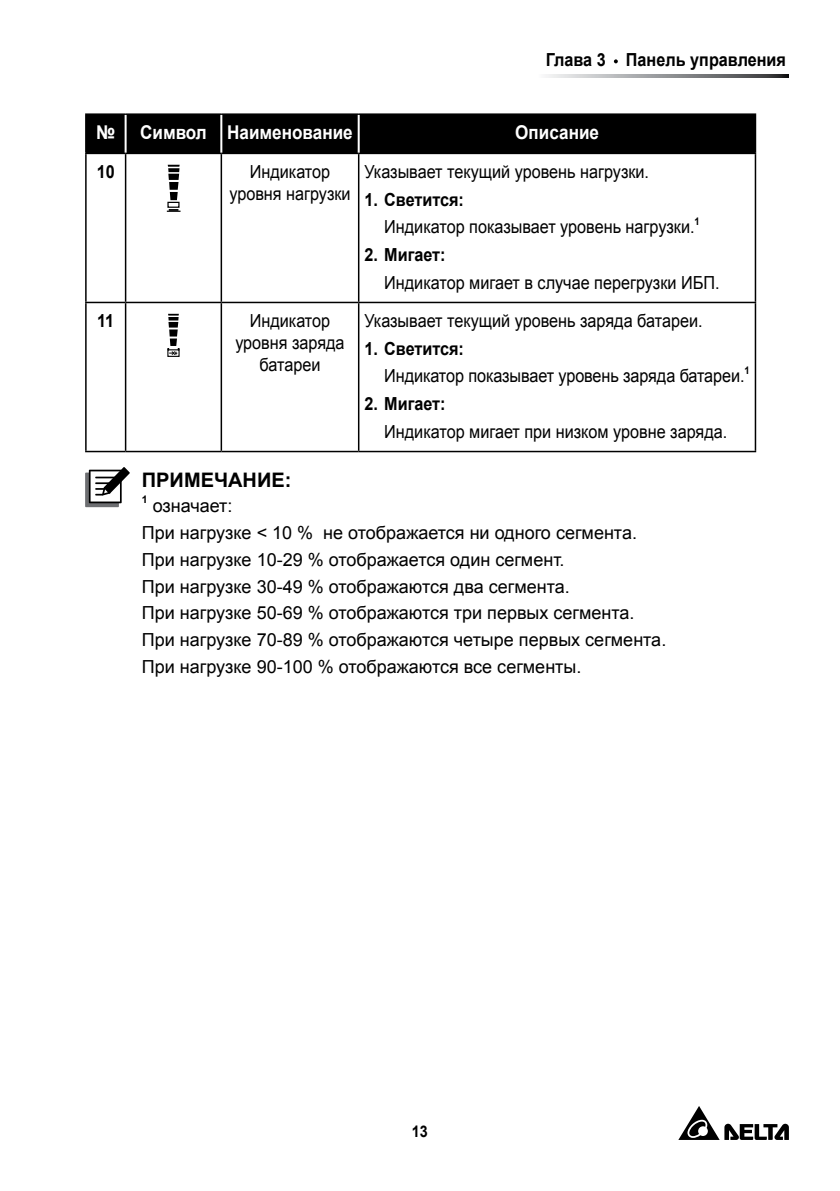
<style>
.page{position:relative;width:840px;height:1191px;background:#fff}
.page>*{position:absolute;margin:0;border:0;box-sizing:border-box;transform-origin:0 0}
.t1{font:700 20px "Arial";color:#000}
.t2{font:700 19px "Arial";color:#fff;scale:.9 1}
.t3{font:18px/26.8px "Arial";color:#000}
.t4{font:18px/22px "Arial";color:#000;text-align:center;scale:.9 1}
.t5{font:700 18px "Arial";color:#000;scale:.9 1}
.t6{font:700 16px "Arial";color:#000;scale:.9 1}
.t7{font:700 10.4px "Arial";color:#000;scale:.9 1}
.t8{font:700 10.4px "Arial";color:#000}
</style>
<div class="page">
<svg style="left:678px;top:1106px;width:110px;height:34px"></svg>
<svg style="left:613px;top:59px;width:4px;height:4px"></svg>
<div style="left:87px;top:115px;width:667px;height:38px;background:#000"></div>
<hr style="left:85px;top:154px;width:2px;height:148px;background:#000">
<hr style="left:125px;top:154px;width:1px;height:148px;background:#000">
<hr style="left:220px;top:154px;width:2px;height:148px;background:#000">
<hr style="left:358px;top:154px;width:1px;height:148px;background:#000">
<hr style="left:754px;top:154px;width:1px;height:148px;background:#000">
<hr style="left:85px;top:302px;width:40px;height:1px;background:#000">
<hr style="left:85px;top:303px;width:2px;height:148px;background:#000">
<hr style="left:125px;top:302px;width:96px;height:1px;background:#000">
<hr style="left:125px;top:303px;width:1px;height:148px;background:#000">
<hr style="left:221px;top:302px;width:137px;height:1px;background:#000">
<hr style="left:220px;top:303px;width:2px;height:148px;background:#000">
<hr style="left:358px;top:302px;width:397px;height:1px;background:#000">
<hr style="left:358px;top:303px;width:1px;height:148px;background:#000">
<hr style="left:754px;top:303px;width:1px;height:148px;background:#000">
<hr style="left:85px;top:451px;width:40px;height:1px;background:#000">
<hr style="left:125px;top:451px;width:96px;height:1px;background:#000">
<hr style="left:221px;top:451px;width:137px;height:1px;background:#000">
<hr style="left:358px;top:451px;width:397px;height:1px;background:#000">
<hr style="left:85px;top:113px;width:40px;height:2px;background:#000">
<hr style="left:85px;top:115px;width:2px;height:38px;background:#000">
<hr style="left:125px;top:113px;width:96px;height:2px;background:#000">
<hr style="left:221px;top:113px;width:137px;height:2px;background:#000">
<hr style="left:358px;top:113px;width:397px;height:2px;background:#000">
<hr style="left:754px;top:115px;width:1px;height:38px;background:#000">
<hr style="left:85px;top:153px;width:40px;height:1px;background:#000">
<hr style="left:125px;top:153px;width:96px;height:1px;background:#000">
<hr style="left:221px;top:153px;width:137px;height:1px;background:#000">
<hr style="left:358px;top:153px;width:397px;height:1px;background:#000">
<hr style="left:124px;top:115px;width:2px;height:38px;background:#fff">
<hr style="left:220px;top:115px;width:2px;height:38px;background:#fff">
<hr style="left:357px;top:115px;width:2px;height:38px;background:#fff">
<div style="left:167px;top:202px;width:12px;height:6px;border:1px solid #000"></div>
<svg style="left:167px;top:209px;width:13px;height:3px"></svg>
<svg style="left:168px;top:174px;width:11px;height:26px"></svg>
<svg style="left:168px;top:168px;width:11px;height:4px"></svg>
<svg style="left:168px;top:165px;width:11px;height:2px"></svg>
<div style="left:167px;top:349px;width:12px;height:8px;border:1px solid #000"></div>
<div style="left:168px;top:322px;width:10px;height:5px;background:#000"></div>
<svg style="left:168px;top:314px;width:11px;height:6px"></svg>
<svg style="left:167px;top:329px;width:12px;height:26px"></svg>
<div style="left:85px;top:472px;width:34px;height:35px;background:linear-gradient(to right,#6d6e71,#6d6e71)"></div>
<svg style="left:89px;top:467px;width:41px;height:36px"></svg>
<p class="t5" style="left:545px;top:48px;width:268px">Глава 3 Панель управления</p>
<p class="t2" style="left:96px;top:120px;width:23px">№</p>
<p class="t2" style="left:140px;top:120px;width:238px">Символ Наименование</p>
<p class="t2" style="left:515px;top:120px;width:95px">Описание</p>
<p class="t5" style="left:97px;top:160px;width:22px">10</p>
<p class="t4" style="left:229px;top:161px;width:136px">Индикатор уровня нагрузки</p>
<p class="t4" style="left:364px;top:161px;width:317px">Указывает текущий уровень нагрузки.</p>
<p class="t5" style="left:364px;top:187px;width:112px">1. Светится:</p>
<p class="t4" style="left:384px;top:216px;width:346px">Индикатор показывает уровень нагрузки.</p>
<p class="t7" style="left:694px;top:214px;width:7px">1</p>
<p class="t5" style="left:364px;top:243px;width:92px">2. Мигает:</p>
<p class="t4" style="left:384px;top:271px;width:374px">Индикатор мигает в случае перегрузки ИБП.</p>
<p class="t5" style="left:97px;top:309px;width:21px">11</p>
<p class="t4" style="left:235px;top:310px;width:123px">Индикатор уровня заряда батареи</p>
<p class="t4" style="left:364px;top:310px;width:377px">Указывает текущий уровень заряда батареи.</p>
<p class="t5" style="left:364px;top:336px;width:112px">1. Светится:</p>
<p class="t4" style="left:384px;top:365px;width:401px">Индикатор показывает уровень заряда батареи.</p>
<p class="t7" style="left:744px;top:363px;width:7px">1</p>
<p class="t5" style="left:364px;top:392px;width:92px">2. Мигает:</p>
<p class="t4" style="left:384px;top:420px;width:382px">Индикатор мигает при низком уровне заряда.</p>
<p class="t1" style="left:142px;top:467px;width:151px">ПРИМЕЧАНИЕ:</p>
<p class="t8" style="left:142px;top:493px;width:7px">1</p>
<p class="t3" style="left:142px;top:492px;width:525px;text-indent:11px">означает:<br>При нагрузке &lt; 10 % не отображается ни одного сегмента.<br>При нагрузке 10-29 % отображается один сегмент.<br>При нагрузке 30-49 % отображаются два сегмента.<br>При нагрузке 50-69 % отображаются три первых сегмента.<br>При нагрузке 70-89 % отображаются четыре первых сегмента.<br>При нагрузке 90-100 % отображаются все сегменты.</p>
<p class="t6" style="left:412px;top:1120px;width:19px">13</p>
</div>
